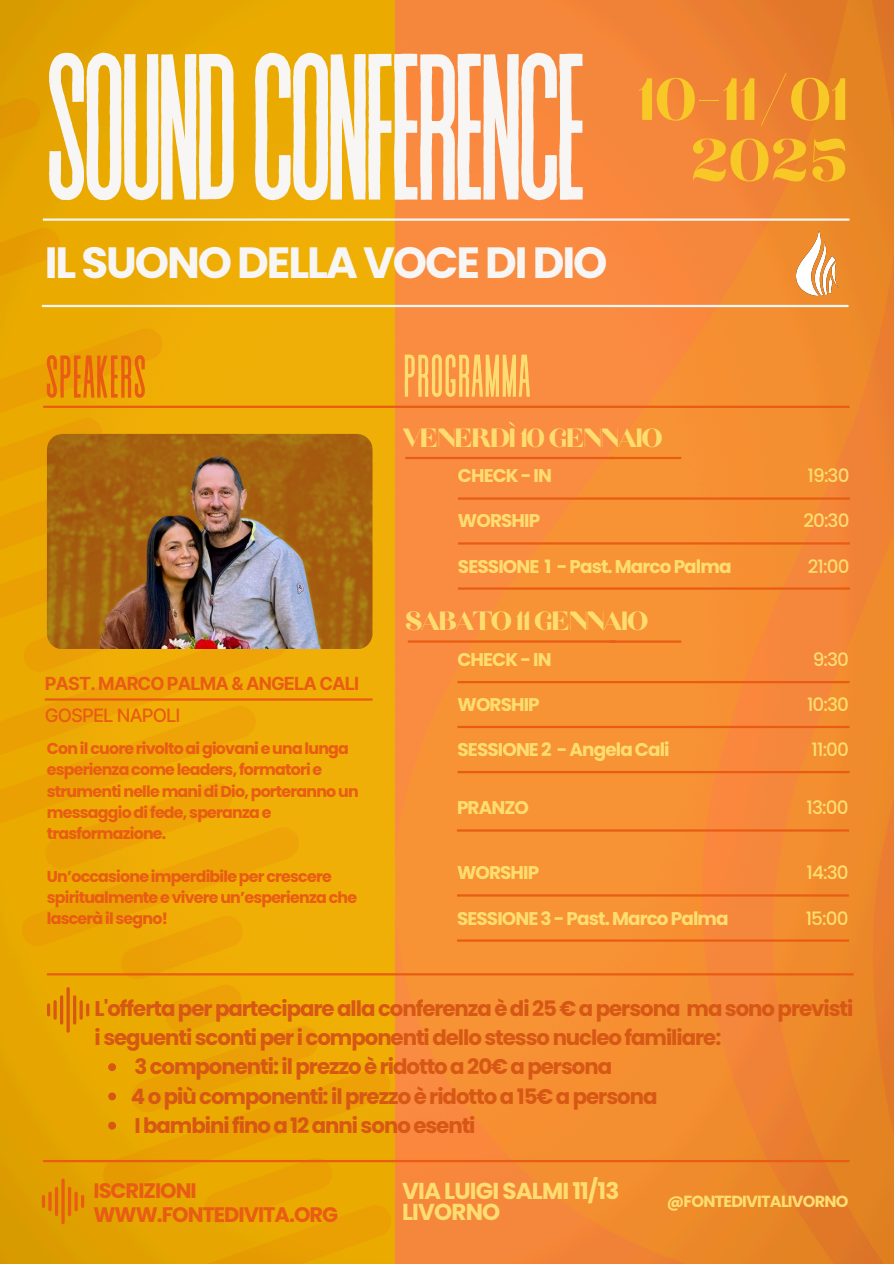
<style>
.page{position:relative;width:894px;height:1264px;background:#fff}
.page>*{position:absolute;margin:0;border:0;box-sizing:border-box;transform-origin:0 0}
.t1{font:207.75px "Revive 80 Tall";letter-spacing:-.06em;color:#f7f6f4}
.t2{font:74.4px/60.8px "Chloe";letter-spacing:-.01em;color:#f8c827;text-align:right}
.t3{font:60px "Revive 80 Tall";letter-spacing:-.01em;color:#fedd70}
.t4{font:60px "Revive 80 Tall";letter-spacing:-.01em;color:#e85c14}
.t5{font:700 43.65px "Poppins";letter-spacing:-.05em;color:#f7f6f4}
.t6{font:33px "Chloe";letter-spacing:-.05em;color:#fedd70}
.t7{font:700 23.1px "Poppins";letter-spacing:-.035em;color:#fedd70}
.t8{font:700 21.3px/29.2px "Poppins";letter-spacing:-.05em;color:#d75715}
.t9{font:700 21px/23.7px "Poppins";letter-spacing:-.05em;color:#e85c14}
.t10{font:700 18.45px "Poppins";letter-spacing:-.05em;color:#fedd70}
.t11{font:500 18.45px "Poppins";letter-spacing:-.05em;color:#fedd70}
.t12{font:500 18.45px "Inter";letter-spacing:-.05em;color:#e85c14}
.t13{font:700 18px "Inter";letter-spacing:-.05em;color:#e85c14}
.t14{font:700 16.05px "Poppins";letter-spacing:-.05em;color:#fedd70}
.t15{font:700 15.75px/21.3px "Poppins";letter-spacing:-.05em;color:#e85c14}
</style>
<div class="page">
<svg style="left:0;top:14px;width:394px;height:1249px;fill:#ebaa03"></svg>
<img style="left:394px;top:0;width:499px;height:1263px">
<hr style="left:458px;top:497px;width:391px;height:2px;background:#e85c14">
<hr style="left:43px;top:405px;width:806px;height:3px;background:#e85c14">
<hr style="left:458px;top:542px;width:391px;height:2px;background:#e85c14">
<hr style="left:458px;top:587px;width:391px;height:2px;background:#e85c14">
<hr style="left:43px;top:1159px;width:806px;height:3px;background:#e85c14">
<hr style="left:42px;top:305px;width:806px;height:2px;background:#f7f6f4">
<hr style="left:43px;top:218px;width:806px;height:3px;background:#f7f6f4">
<hr style="left:405px;top:457px;width:207px;height:2px;background:#e85c14">
<hr style="left:457px;top:681px;width:392px;height:2px;background:#e85c14">
<hr style="left:457px;top:726px;width:392px;height:2px;background:#e85c14">
<hr style="left:457px;top:771px;width:392px;height:2px;background:#e85c14">
<hr style="left:407px;top:640px;width:208px;height:2px;background:#e85c14">
<hr style="left:457px;top:829px;width:391px;height:2px;background:#e85c14">
<hr style="left:457px;top:894px;width:391px;height:2px;background:#e85c14">
<hr style="left:457px;top:939px;width:391px;height:2px;background:#e85c14">
<hr style="left:47px;top:973px;width:806px;height:2px;background:#e85c14">
<img style="left:796px;top:232px;width:42px;height:63px">
<svg style="left:66px;top:987px;width:4px;height:45px"></svg>
<hr style="left:73px;top:995px;width:3px;height:29px;background:#d75715;border-radius:2px">
<hr style="left:60px;top:995px;width:3px;height:29px;background:#d75715;border-radius:2px">
<svg style="left:79px;top:1000px;width:4px;height:19px"></svg>
<svg style="left:53px;top:1000px;width:4px;height:19px"></svg>
<svg style="left:47px;top:1003px;width:3px;height:13px"></svg>
<svg style="left:86px;top:1003px;width:3px;height:13px"></svg>
<svg style="left:61px;top:1178px;width:4px;height:46px"></svg>
<hr style="left:68px;top:1186px;width:3px;height:30px;background:#e85c14;border-radius:2px">
<hr style="left:55px;top:1186px;width:3px;height:30px;background:#e85c14;border-radius:2px">
<svg style="left:74px;top:1191px;width:4px;height:20px"></svg>
<svg style="left:48px;top:1191px;width:4px;height:20px"></svg>
<svg style="left:42px;top:1194px;width:3px;height:13px"></svg>
<svg style="left:81px;top:1194px;width:3px;height:13px"></svg>
<hr style="left:45px;top:698px;width:327px;height:2px;background:#e85c14">
<hr style="left:609px;top:457px;width:72px;height:2px;background:#e85c14">
<hr style="left:609px;top:640px;width:72px;height:2px;background:#e85c14">
<svg style="left:108px;top:1063px;width:8px;height:8px"></svg>
<svg style="left:108px;top:1092px;width:8px;height:8px"></svg>
<svg style="left:108px;top:1121px;width:8px;height:8px"></svg>
<img style="left:47px;top:434px;width:325px;height:215px">
<h3 class="t1" style="left:42px;top:21px;width:549px">SOUNDCONFERENCE</h3>
<p class="t5" style="left:45px;top:232px;width:564px">IL SUONO DELLA VOCE DI DIO</p>
<p class="t4" style="left:45px;top:346px;width:104px">SPEAKERS</p>
<p class="t3" style="left:402px;top:345px;width:130px">PROGRAMMA</p>
<h5 class="t2" style="left:637px;top:71px;width:213px">10-11/01<br>2025</h5>
<p class="t13" style="left:45px;top:672px;width:316px">PAST. MARCO PALMA &amp; ANGELA CALI</p>
<p class="t12" style="left:45px;top:704px;width:137px">GOSPEL NAPOLI</p>
<p class="t15" style="left:47px;top:738px;width:313px">Con il cuore rivolto ai giovani e una lunga esperienza come leaders, formatori e strumenti nelle mani di Dio, porteranno un messaggio di fede, speranza e trasformazione.</p>
<h6 class="t15" style="left:47px;top:865px;width:311px">Un’occasione imperdibile per crescere spiritualmente e vivere un’esperienza che lascerà il segno!</h6>
<p class="t6" style="left:402px;top:422px;width:262px">VENERDÌ 10GENNAIO</p>
<p class="t10" style="left:458px;top:462px;width:95px">CHECK - IN</p>
<p class="t10" style="left:458px;top:507px;width:84px">WORSHIP</p>
<p class="t10" style="left:458px;top:553px;width:275px">SESSIONE 1 - Past. Marco Palma</p>
<p class="t6" style="left:405px;top:605px;width:244px">SABATO11 GENNAIO</p>
<p class="t10" style="left:457px;top:646px;width:95px">CHECK - IN</p>
<p class="t10" style="left:457px;top:691px;width:84px">WORSHIP</p>
<p class="t10" style="left:457px;top:737px;width:214px">SESSIONE 2 - Angela Cali</p>
<p class="t10" style="left:457px;top:794px;width:73px">PRANZO</p>
<h6 class="t10" style="left:457px;top:859px;width:84px">WORSHIP</h6>
<p class="t10" style="left:457px;top:905px;width:273px">SESSIONE 3 - Past. Marco Palma</p>
<p class="t11" style="left:807px;top:462px;width:43px">19:30</p>
<p class="t11" style="left:803px;top:507px;width:48px">20:30</p>
<h5 class="t11" style="left:807px;top:553px;width:43px">21:00</h5>
<p class="t11" style="left:812px;top:646px;width:38px">9:30</p>
<p class="t11" style="left:806px;top:691px;width:43px">10:30</p>
<p class="t11" style="left:811px;top:737px;width:39px">11:00</p>
<p class="t11" style="left:806px;top:794px;width:43px">13:00</p>
<h3 class="t11" style="left:806px;top:859px;width:44px">14:30</h3>
<p class="t11" style="left:805px;top:905px;width:44px">15:00</p>
<p class="t8" style="left:95px;top:993px;width:760px">L'offerta per partecipare alla conferenza è di 25 € a persona ma sono previsti i seguenti sconti per i componenti dello stesso nucleo familiare:</p>
<p class="t8" style="left:134px;top:1052px;width:479px">3 componenti: il prezzo è ridotto a 20€ a persona</p>
<p class="t8" style="left:131px;top:1081px;width:528px">4 o più componenti: il prezzo è ridotto a 15€ a persona</p>
<p class="t8" style="left:134px;top:1110px;width:342px">I bambini fino a 12 anni sono esenti</p>
<p class="t9" style="left:93px;top:1179px;width:246px">ISCRIZIONI<br>WWW.FONTEDIVITA.ORG</p>
<p class="t7" style="left:402px;top:1174px;width:219px">VIA LUIGI SALMI 11/13</p>
<p class="t7" style="left:402px;top:1195px;width:100px">LIVORNO</p>
<p class="t14" style="left:666px;top:1190px;width:183px">@FONTEDIVITALIVORNO</p>
</div>
